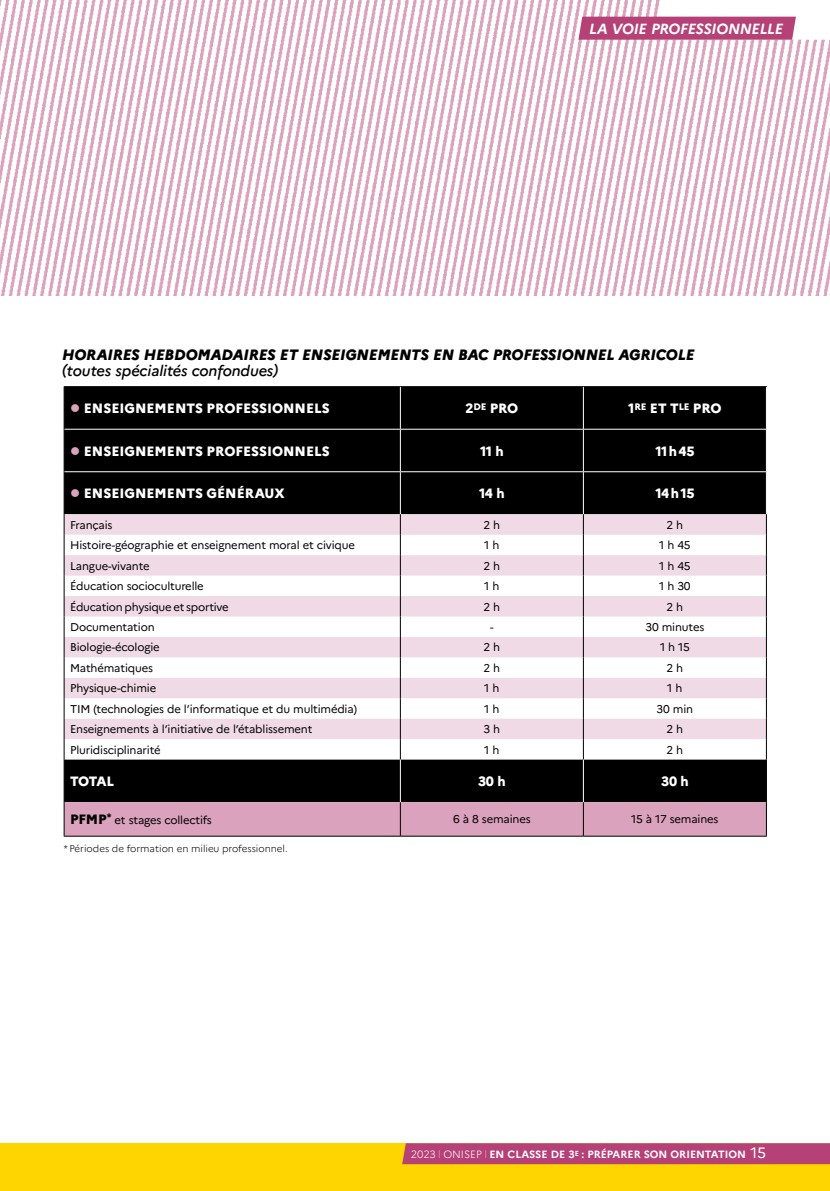
<style>
.page{position:relative;width:830px;height:1191px;background:#fff}
.page>*{position:absolute;margin:0;border:0;box-sizing:border-box;transform-origin:0 0}
.t1{font:italic 800 15px "Marianne";letter-spacing:-.01em;color:#000}
.t2{font:italic 500 15px "Marianne";letter-spacing:-.01em;color:#000}
.t3{font:italic 700 14.7px "Marianne";letter-spacing:-.015em;color:#fff}
.t4{font:800 13.5px "Marianne";color:#fff}
.t5{font:11.25px "Marianne";letter-spacing:-.015em;color:#000}
.t6{font:700 10.5px "Marianne";color:#fff}
.t7{font:300 9.75px "Marianne";color:#000}
.s1{font-weight:800;font-size:13.5px}
.s2{font-weight:300}
.s3{font-weight:400;font-size:15px}
</style>
<div class="page">
<div style="left:0;top:1143px;width:829px;height:48px;background:#ffd500"></div>
<div style="left:402px;top:1143px;width:427px;height:21px;background:#b54176"></div>
<img style="left:0;top:0;width:829px;height:295px">
<svg style="left:578px;top:0;width:251px;height:40px"></svg>
<svg style="left:65px;top:387px;width:700px;height:415px;background:#1d1d1d"></svg>
<svg style="left:65px;top:514px;width:700px;height:225px;fill:#f0dae6"></svg>
<div style="left:65px;top:802px;width:700px;height:34px;background:#daa2bc"></div>
<hr style="left:64px;top:387px;width:1px;height:42px;background:#000">
<hr style="left:64px;top:429px;width:1px;height:43px;background:#000">
<hr style="left:64px;top:472px;width:1px;height:42px;background:#000">
<hr style="left:64px;top:386px;width:336px;height:1px;background:#000">
<hr style="left:400px;top:386px;width:183px;height:1px;background:#000">
<hr style="left:583px;top:386px;width:183px;height:1px;background:#000">
<hr style="left:64px;top:429px;width:336px;height:1px;background:#fff">
<hr style="left:400px;top:429px;width:183px;height:1px;background:#fff">
<hr style="left:583px;top:429px;width:183px;height:1px;background:#fff">
<hr style="left:64px;top:471px;width:336px;height:1px;background:#fff">
<hr style="left:400px;top:471px;width:183px;height:1px;background:#fff">
<hr style="left:583px;top:471px;width:183px;height:1px;background:#fff">
<hr style="left:64px;top:802px;width:1px;height:34px;background:#000">
<hr style="left:765px;top:802px;width:1px;height:34px;background:#000">
<hr style="left:64px;top:836px;width:336px;height:1px;background:#000">
<hr style="left:400px;top:836px;width:183px;height:1px;background:#000">
<hr style="left:583px;top:836px;width:183px;height:1px;background:#000">
<hr style="left:64px;top:759px;width:1px;height:43px;background:#000">
<hr style="left:400px;top:802px;width:1px;height:34px;background:#000">
<hr style="left:582px;top:802px;width:1px;height:34px;background:#000">
<hr style="left:400px;top:387px;width:1px;height:42px;background:#fff">
<hr style="left:582px;top:387px;width:1px;height:42px;background:#fff">
<hr style="left:400px;top:429px;width:1px;height:42px;background:#fff">
<hr style="left:582px;top:429px;width:1px;height:42px;background:#fff">
<hr style="left:400px;top:472px;width:1px;height:42px;background:#fff">
<hr style="left:582px;top:472px;width:1px;height:42px;background:#fff">
<svg style="left:400px;top:514px;width:1px;height:245px"></svg>
<svg style="left:582px;top:514px;width:1px;height:245px"></svg>
<svg style="left:64px;top:514px;width:1px;height:245px"></svg>
<svg style="left:765px;top:514px;width:1px;height:245px"></svg>
<hr style="left:765px;top:759px;width:1px;height:43px;background:#000">
<hr style="left:400px;top:759px;width:1px;height:43px;background:#fff">
<hr style="left:582px;top:759px;width:1px;height:43px;background:#fff">
<svg style="left:71px;top:404px;width:8px;height:8px"></svg>
<svg style="left:71px;top:446px;width:8px;height:8px"></svg>
<svg style="left:71px;top:489px;width:8px;height:8px"></svg>
<h2 class="t3" style="left:589px;top:20px;width:195px">LA VOIE PROFESSIONNELLE</h2>
<h1 class="t1" style="left:62px;top:345px;width:633px">HORAIRES HEBDOMADAIRES ET ENSEIGNEMENTS EN BAC PROFESSIONNEL AGRICOLE</h1>
<h1 class="t2" style="left:62px;top:361px;width:217px">(toutes spécialités confondues)</h1>
<p class="t4" style="left:84px;top:400px;width:247px">ENSEIGNEMENTS PROFESSIONNELS</p>
<p class="t4" style="left:465px;top:400px;width:54px">2<sup>DE</sup> PRO</p>
<p class="t4" style="left:628px;top:400px;width:95px">1<sup>RE</sup> ET T<sup>LE</sup> PRO</p>
<p class="t4" style="left:84px;top:442px;width:247px">ENSEIGNEMENTS PROFESSIONNELS</p>
<p class="t4" style="left:480px;top:442px;width:25px">11 h</p>
<p class="t4" style="left:655px;top:442px;width:41px">11h45</p>
<p class="t4" style="left:84px;top:485px;width:202px">ENSEIGNEMENTS GÉNÉRAUX</p>
<p class="t4" style="left:479px;top:485px;width:27px">14 h</p>
<p class="t4" style="left:655px;top:485px;width:41px">14h15</p>
<p class="t5" style="left:70px;top:518px;width:44px">Français</p>
<p class="t5" style="left:483px;top:518px;width:18px">2 h</p>
<p class="t5" style="left:666px;top:518px;width:18px">2 h</p>
<p class="t5" style="left:70px;top:538px;width:286px">Histoire-géographie et enseignement moral et civique</p>
<p class="t5" style="left:484px;top:538px;width:17px">1 h</p>
<p class="t5" style="left:658px;top:538px;width:33px">1h45</p>
<p class="t5" style="left:70px;top:559px;width:81px">Langue-vivante</p>
<p class="t5" style="left:483px;top:559px;width:18px">2 h</p>
<p class="t5" style="left:658px;top:559px;width:33px">1h45</p>
<p class="t5" style="left:70px;top:579px;width:135px">Éducation socioculturelle</p>
<p class="t5" style="left:484px;top:579px;width:17px">1 h</p>
<p class="t5" style="left:658px;top:579px;width:33px">1h30</p>
<p class="t5" style="left:70px;top:599px;width:160px">Éducation physique et sportive</p>
<p class="t5" style="left:483px;top:599px;width:18px">2 h</p>
<p class="t5" style="left:666px;top:599px;width:18px">2 h</p>
<p class="t5" style="left:70px;top:620px;width:86px">Documentation</p>
<p class="t5" style="left:490px;top:620px;width:5px">-</p>
<p class="t5" style="left:645px;top:620px;width:60px">30 minutes</p>
<p class="t5" style="left:70px;top:640px;width:91px">Biologie-écologie</p>
<p class="t5" style="left:483px;top:640px;width:18px">2 h</p>
<p class="t5" style="left:659px;top:640px;width:31px">1h15</p>
<p class="t5" style="left:70px;top:661px;width:84px">Mathématiques</p>
<p class="t5" style="left:483px;top:661px;width:18px">2 h</p>
<p class="t5" style="left:666px;top:661px;width:18px">2 h</p>
<p class="t5" style="left:70px;top:681px;width:88px">Physique-chimie</p>
<p class="t5" style="left:484px;top:681px;width:17px">1 h</p>
<p class="t5" style="left:667px;top:681px;width:17px">1 h</p>
<p class="t5" style="left:70px;top:702px;width:288px">TIM (technologies de l’informatique et du multimédia)</p>
<p class="t5" style="left:484px;top:702px;width:17px">1 h</p>
<p class="t5" style="left:656px;top:702px;width:38px">30 min</p>
<p class="t5" style="left:70px;top:722px;width:244px">Enseignements à l’initiative de l’établissement</p>
<p class="t5" style="left:483px;top:722px;width:18px">3 h</p>
<p class="t5" style="left:666px;top:722px;width:18px">2 h</p>
<p class="t5" style="left:70px;top:743px;width:92px">Pluridisciplinarité</p>
<p class="t5" style="left:484px;top:743px;width:17px">1 h</p>
<p class="t5" style="left:666px;top:743px;width:18px">2 h</p>
<p class="t4" style="left:70px;top:773px;width:45px">TOTAL</p>
<p class="t4" style="left:478px;top:773px;width:29px">30 h</p>
<p class="t4" style="left:660px;top:773px;width:29px">30 h</p>
<p class="t5" style="left:70px;top:813px;width:143px"><span class="s1">PFMP</span><sup>*</sup> et stages collectifs</p>
<p class="t5" style="left:453px;top:812px;width:79px">6 à 8 semaines</p>
<p class="t5" style="left:631px;top:812px;width:89px">15 à 17 semaines</p>
<p class="t7" style="left:64px;top:842px;width:225px">* Périodes de formation en milieu professionnel.</p>
<p class="t6" style="left:411px;top:1148px;width:356px"><span class="s2">2023 l ONISEP l</span> EN CLASSE DE 3<sup>E</sup> : PRÉPARER SON ORIENTATION <span class="s3">15</span></p>
</div>
